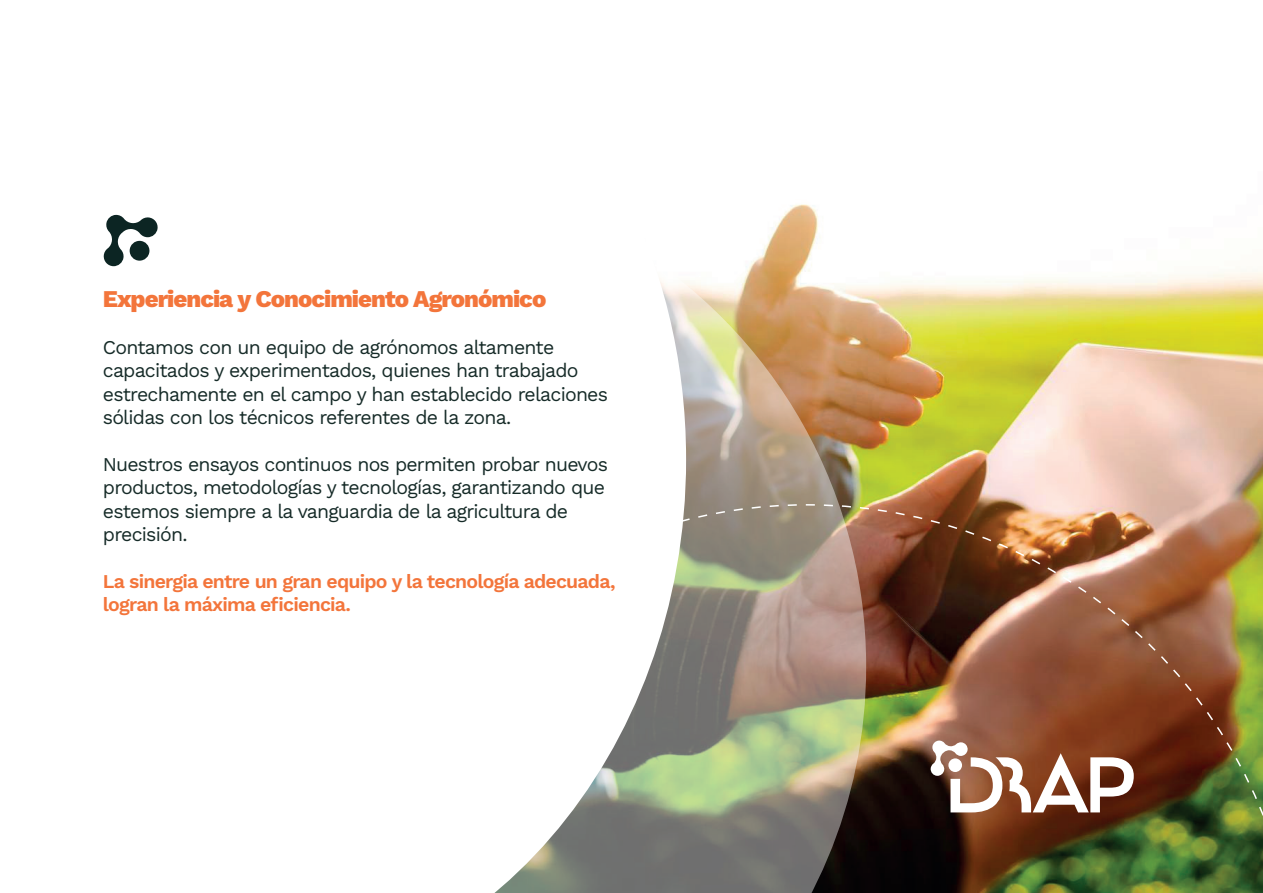
<style>
.page{position:relative;width:1263px;height:893px;background:#fff}
.page>*{position:absolute;margin:0;border:0;box-sizing:border-box;transform-origin:0 0}
.t1{font:800 24px "Work Sans";letter-spacing:-.04em;color:#f3753b}
.t2{font:19.5px/23.4px "Work Sans";letter-spacing:-.04em;color:#162b28}
.t3{font:600 19.5px/23.4px "Work Sans";letter-spacing:-.04em;color:#f3753b}
</style>
<div class="page">
<img style="left:866px;top:271px;width:397px;height:232px">
<img style="left:686px;top:204px;width:180px;height:299px">
<img style="left:686px;top:503px;width:577px;height:390px">
<svg style="left:112px;top:214px;width:574px;height:679px"></svg>
<svg style="left:930px;top:740px;width:204px;height:72px"></svg>
<svg style="left:103px;top:215px;width:55px;height:51px"></svg>
<p class="t1" style="left:103px;top:281px;width:445px">Experiencia y Conocimiento Agronómico</p>
<p class="t2" style="left:103px;top:335px;width:507px">Contamos con un equipo de agrónomos altamente capacitados y experimentados, quienes han trabajado estrechamente en el campo y han establecido relaciones sólidas con los técnicos referentes de la zona.</p>
<p class="t2" style="left:103px;top:452px;width:507px">Nuestros ensayos continuos nos permiten probar nuevos productos, metodologías y tecnologías, garantizando que estemos siempre a la vanguardia de la agricultura de precisión.</p>
<p class="t3" style="left:103px;top:569px;width:514px">La sinergia entre un gran equipo y la tecnología adecuada, logran la máxima eficiencia.</p>
</div>
